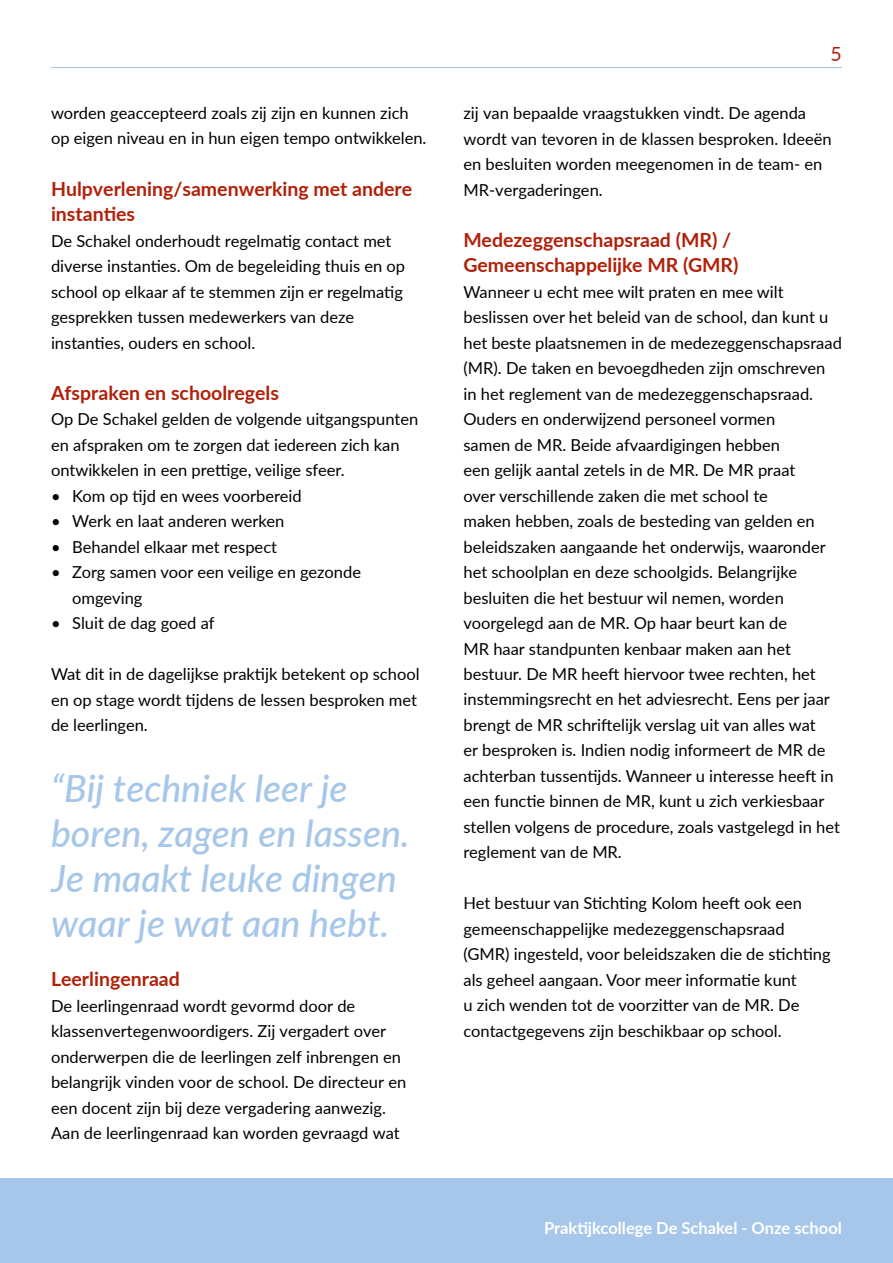
<style>
.page{position:relative;width:893px;height:1263px;background:#fff}
.page>*{position:absolute;margin:0;border:0;box-sizing:border-box;transform-origin:0 0}
.t1{font:italic 500 37.5px/45px "Lato";color:#a6c7ea}
.t2{font:700 19.5px/25.5px "Lato";color:#b12009}
.t3{font:19.5px "Lato";color:#b12009}
.t4{font:16.5px/25.5px "Lato";color:#000}
.t5{font:700 16.5px "Lato";color:#fff}
</style>
<div class="page">
<hr style="left:51px;top:67px;width:791px;height:1px;background:#a6c7ea">
<div style="left:0;top:1178px;width:893px;height:85px;background:#a6c7ea"></div>
<p class="t4" style="left:51px;top:99px;width:377px">worden geaccepteerd zoals zij zijn en kunnen zich op eigen niveau en in hun eigen tempo ontwikkelen.</p>
<p class="t2" style="left:51px;top:175px;width:363px">Hulpverlening/samenwerking met andere instanties</p>
<p class="t4" style="left:51px;top:227px;width:356px">De Schakel onderhoudt regelmatig contact met diverse instanties. Om de begeleiding thuis en op school op elkaar af te stemmen zijn er regelmatig gesprekken tussen medewerkers van deze instanties, ouders en school.</p>
<p class="t2" style="left:51px;top:379px;width:229px">Afspraken en schoolregels</p>
<p class="t4" style="left:51px;top:406px;width:369px">Op De Schakel gelden de volgende uitgangspunten en afspraken om te zorgen dat iedereen zich kan ontwikkelen in een prettige, veilige sfeer.</p>
<p class="t4" style="left:51px;top:482px;width:252px">• Kom op tijd en wees voorbereid</p>
<p class="t4" style="left:51px;top:508px;width:235px">• Werk en laat anderen werken</p>
<p class="t4" style="left:51px;top:533px;width:228px">• Behandel elkaar met respect</p>
<p class="t4" style="left:72px;top:559px;width:290px;text-indent:-21px">• Zorg samen voor een veilige en gezonde omgeving</p>
<p class="t4" style="left:51px;top:610px;width:165px">• Sluit de dag goed af</p>
<p class="t4" style="left:51px;top:661px;width:370px">Wat dit in de dagelijkse praktijk betekent op school en op stage wordt tijdens de lessen besproken met de leerlingen.</p>
<h1 class="t1" style="left:51px;top:764px;width:360px">“Bij techniek leer je boren, zagen en lassen.<br>Je maakt leuke dingen waar je wat aan hebt.</h1>
<p class="t2" style="left:51px;top:965px;width:130px">Leerlingenraad</p>
<p class="t4" style="left:51px;top:992px;width:357px">De leerlingenraad wordt gevormd door de klassenvertegenwoordigers. Zij vergadert over onderwerpen die de leerlingen zelf inbrengen en belangrijk vinden voor de school. De directeur en een docent zijn bij deze vergadering aanwezig.<br>Aan de leerlingenraad kan worden gevraagd wat</p>
<p class="t3" style="left:831px;top:40px;width:13px">5</p>
<p class="t4" style="left:463px;top:100px;width:370px">zij van bepaalde vraagstukken vindt. De agenda wordt van tevoren in de klassen besproken. Ideeën en besluiten worden meegenomen in de team- en MR-vergaderingen.</p>
<p class="t2" style="left:463px;top:226px;width:276px">Medezeggenschapsraad (MR) /<br>Gemeenschappelijke MR (GMR)</p>
<p class="t4" style="left:463px;top:278px;width:380px">Wanneer u echt mee wilt praten en mee wilt beslissen over het beleid van de school, dan kunt u het beste plaatsnemen in de medezeggenschapsraad (MR). De taken en bevoegdheden zijn omschreven in het reglement van de medezeggenschapsraad.<br>Ouders en onderwijzend personeel vormen<br>samen de MR. Beide afvaardigingen hebben<br>een gelijk aantal zetels in de MR. De MR praat<br>over verschillende zaken die met school te<br>maken hebben, zoals de besteding van gelden en beleidszaken aangaande het onderwijs, waaronder het schoolplan en deze schoolgids. Belangrijke besluiten die het bestuur wil nemen, worden voorgelegd aan de MR. Op haar beurt kan de<br>MR haar standpunten kenbaar maken aan het bestuur. De MR heeft hiervoor twee rechten, het instemmingsrecht en het adviesrecht. Eens per jaar brengt de MR schriftelijk verslag uit van alles wat<br>er besproken is. Indien nodig informeert de MR de achterban tussentijds. Wanneer u interesse heeft in een functie binnen de MR, kunt u zich verkiesbaar stellen volgens de procedure, zoals vastgelegd in het reglement van de MR.</p>
<p class="t4" style="left:463px;top:890px;width:369px">Het bestuur van Stichting Kolom heeft ook een gemeenschappelijke medezeggenschapsraad (GMR) ingesteld, voor beleidszaken die de stichting als geheel aangaan. Voor meer informatie kunt<br>u zich wenden tot de voorzitter van de MR. De contactgegevens zijn beschikbaar op school.</p>
<p class="t5" style="left:544px;top:1215px;width:299px">Praktijkcollege De Schakel - Onze school</p>
</div>
